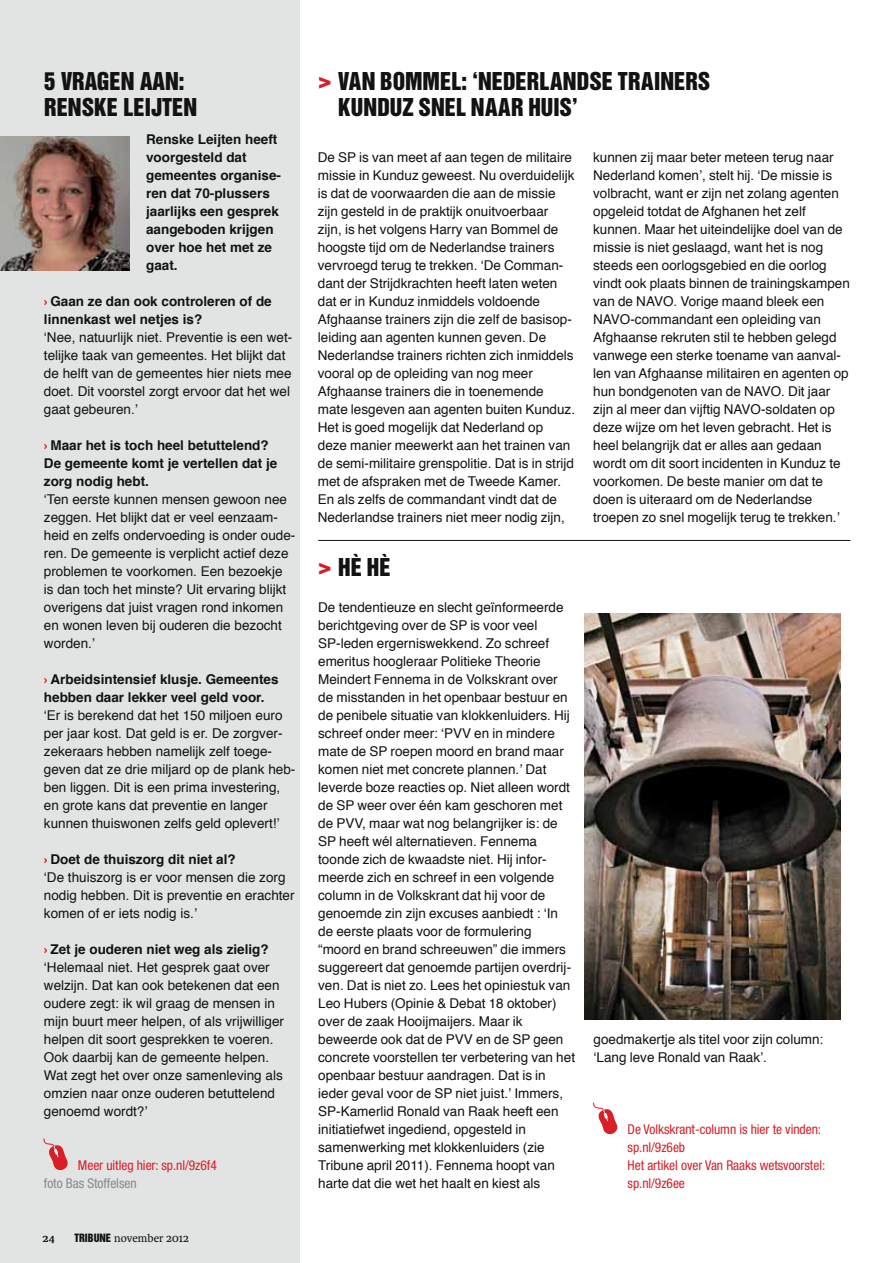
<style>
.page{position:relative;width:893px;height:1263px;background:#fff}
.page>*{position:absolute;margin:0;border:0;box-sizing:border-box;transform-origin:0 0}
.t1{font:22.5px/25.5px "Helvetica Inserat LT Std";color:#121212}
.t2{font:13.5px/18px "Helvetica";color:#121212}
.t3{font:700 13.5px/18px "Helvetica";color:#121212}
.t4{font:condensed 13.5px/18px "Helvetica Neue LT Std";letter-spacing:-.005em;color:#d81f27}
.t5{font:condensed 13.5px "Helvetica Neue LT Std";letter-spacing:-.005em;color:#888a8a}
.t6{font:12px "Karmina";color:#121212}
.t7{font:700 12px "Karmina";color:#121212}
.s1{font-family:"Karmina";font-size:14.25px;color:#d81f27}
.s2{font-family:"Karmina";font-weight:700;font-size:14.25px;color:#d81f27}
.s3{font-weight:700}
.s4{font-family:"Helvetica Inserat LT Std";font-size:10.5px}
.s5{color:#d81f27}
</style>
<div class="page">
<hr style="left:318px;top:540px;width:532px;height:1px;background:#121212">
<svg style="left:593px;top:1102px;width:25px;height:33px"></svg>
<img style="left:584px;top:613px;width:256px;height:407px">
<div style="left:0;top:0;width:300px;height:1263px;background:#e2e4e4"></div>
<svg style="left:43px;top:1138px;width:25px;height:33px"></svg>
<img style="left:0;top:137px;width:129px;height:133px">
<h1 class="t1" style="left:44px;top:69px;width:155px">5 VRAGEN AAN:<br>RENSKE LEIJTEN</h1>
<p class="t3" style="left:146px;top:130px;width:137px">Renske Leijten heeft voorgesteld dat gemeentes organise&shy;ren dat 70-plussers jaarlijks een gesprek aangeboden krijgen over hoe het met ze gaat.</p>
<p class="t3" style="left:44px;top:292px;width:229px"><span class="s1">›</span> Gaan ze dan ook controleren of de linnenkast wel netjes is?</p>
<p class="t2" style="left:44px;top:329px;width:250px">‘Nee, natuurlijk niet. Preventie is een wet&shy;telijke taak van gemeentes. Het blijkt dat de helft van de gemeentes hier niets mee doet. Dit voorstel zorgt ervoor dat het wel gaat gebeuren.’</p>
<p class="t3" style="left:44px;top:436px;width:235px"><span class="s1">›</span> Maar het is toch heel betuttelend?<br>De gemeente komt je vertellen dat je zorg nodig hebt.</p>
<p class="t2" style="left:44px;top:491px;width:253px">‘Ten eerste kunnen mensen gewoon nee zeggen. Het blijkt dat er veel eenzaam&shy;heid en zelfs ondervoeding is onder oude&shy;ren. De gemeente is verplicht actief deze problemen te voorkomen. Een bezoekje is dan toch het minste? Uit ervaring blijkt overigens dat juist vragen rond inkomen en wonen leven bij ouderen die bezocht worden.’</p>
<p class="t3" style="left:44px;top:670px;width:236px"><span class="s1">›</span> Arbeidsintensief klusje. Gemeentes hebben daar lekker veel geld voor.</p>
<p class="t2" style="left:44px;top:707px;width:253px">‘Er is berekend dat het 150 miljoen euro per jaar kost. Dat geld is er. De zorgver&shy;zekeraars hebben namelijk zelf toege&shy;geven dat ze drie miljard op de plank heb&shy;ben liggen. Dit is een prima investering, en grote kans dat preventie en langer kunnen thuiswonen zelfs geld oplevert!’</p>
<p class="t2" style="left:44px;top:851px;width:252px"><span class="s2">›</span> <span class="s3">Doet de thuiszorg dit niet al?<br></span>‘De thuiszorg is er voor mensen die zorg nodig hebben. Dit is preventie en erachter komen of er iets nodig is.’</p>
<p class="t2" style="left:44px;top:941px;width:242px"><span class="s2">›</span> <span class="s3">Zet je ouderen niet weg als zielig? </span>‘Helemaal niet. Het gesprek gaat over welzijn. Dat kan ook betekenen dat een oudere zegt: ik wil graag de mensen in mijn buurt meer helpen, of als vrijwilliger helpen dit soort gesprekken te voeren.<br>Ook daarbij kan de gemeente helpen.<br>Wat zegt het over onze samenleving als omzien naar onze ouderen betuttelend genoemd wordt?’</p>
<p class="t4" style="left:78px;top:1156px;width:140px">Meer uitleg hier: sp.nl/9z6f4</p>
<p class="t5" style="left:44px;top:1175px;width:94px">foto Bas Stoffelsen</p>
<p class="t7" style="left:43px;top:1231px;width:14px">24</p>
<p class="t6" style="left:74px;top:1231px;width:116px"><span class="s4">TRIBUNE</span> november 2012</p>
<h1 class="t1" style="left:338px;top:69px;width:374px;text-indent:-20px"><span class="s5">&gt;&gt;</span> VAN BOMMEL: ‘NEDERLANDSE TRAINERS<br>KUNDUZ SNEL NAAR HUIS’</h1>
<p class="t2" style="left:318px;top:149px;width:259px">De SP is van meet af aan tegen de militaire missie in Kunduz geweest. Nu overduidelijk is dat de voorwaarden die aan de missie zijn gesteld in de praktijk onuitvoerbaar zijn, is het volgens Harry van Bommel de hoogste tijd om de Nederlandse trainers vervroegd terug te trekken. ‘De Comman&shy;dant der Strijdkrachten heeft laten weten dat er in Kunduz inmiddels voldoende Afghaanse trainers zijn die zelf de basisop&shy;leiding aan agenten kunnen geven. De Nederlandse trainers richten zich inmiddels vooral op de opleiding van nog meer Afghaanse trainers die in toenemende mate lesgeven aan agenten buiten Kunduz.<br>Het is goed mogelijk dat Nederland op deze manier meewerkt aan het trainen van de semi-militaire grenspolitie. Dat is in strijd met de afspraken met de Tweede Kamer.<br>En als zelfs de commandant vindt dat de Nederlandse trainers niet meer nodig zijn,</p>
<p class="t2" style="left:593px;top:149px;width:258px">kunnen zij maar beter meteen terug naar Nederland komen’, stelt hij. ‘De missie is volbracht, want er zijn net zolang agenten opgeleid totdat de Afghanen het zelf kunnen. Maar het uiteindelijke doel van de missie is niet geslaagd, want het is nog steeds een oorlogsgebied en die oorlog vindt ook plaats binnen de trainingskampen van de NAVO. Vorige maand bleek een NAVO-commandant een opleiding van Afghaanse rekruten stil te hebben gelegd vanwege een sterke toename van aanval&shy;len van Afghaanse militairen en agenten op hun bondgenoten van de NAVO. Dit jaar zijn al meer dan vijftig NAVO-soldaten op deze wijze om het leven gebracht. Het is heel belangrijk dat er alles aan gedaan wordt om dit soort incidenten in Kunduz te voorkomen. De beste manier om dat te doen is uiteraard om de Nederlandse troepen zo snel mogelijk terug te trekken.’</p>
<h1 class="t1" style="left:318px;top:555px;width:74px"><span class="s5">&gt;&gt;</span> HÈ HÈ</h1>
<p class="t2" style="left:318px;top:599px;width:258px">De tendentieuze en slecht geïnformeerde berichtgeving over de SP is voor veel SP-leden ergerniswekkend. Zo schreef emeritus hoogleraar Politieke Theorie Meindert Fennema in de Volkskrant over de misstanden in het openbaar bestuur en de penibele situatie van klokkenluiders. Hij schreef onder meer: ‘PVV en in mindere mate de SP roepen moord en brand maar komen niet met concrete plannen.’ Dat leverde boze reacties op. Niet alleen wordt de SP weer over één kam geschoren met de PVV, maar wat nog belangrijker is: de SP heeft wél alternatieven. Fennema toonde zich de kwaadste niet. Hij infor&shy;meerde zich en schreef in een volgende column in de Volkskrant dat hij voor de genoemde zin zijn excuses aanbiedt : ‘In de eerste plaats voor de formulering “moord en brand schreeuwen” die immers suggereert dat genoemde partijen overdrij&shy;ven. Dat is niet zo. Lees het opiniestuk van Leo Hubers (Opinie &amp; Debat 18 oktober) over de zaak Hooijmaijers. Maar ik beweerde ook dat de PVV en de SP geen concrete voorstellen ter verbetering van het openbaar bestuur aandragen. Dat is in ieder geval voor de SP niet juist.’ Immers, SP-Kamerlid Ronald van Raak heeft een initiatiefwet ingediend, opgesteld in samenwerking met klokkenluiders (zie Tribune april 2011). Fennema hoopt van harte dat die wet het haalt en kiest als</p>
<p class="t2" style="left:594px;top:1031px;width:231px">goedmakertje als titel voor zijn column: ‘Lang leve Ronald van Raak’.</p>
<p class="t4" style="left:628px;top:1120px;width:199px">De Volkskrant-column is hier te vinden: sp.nl/9z6eb<br>Het artikel over Van Raaks wetsvoorstel: sp.nl/9z6ee</p>
</div>
